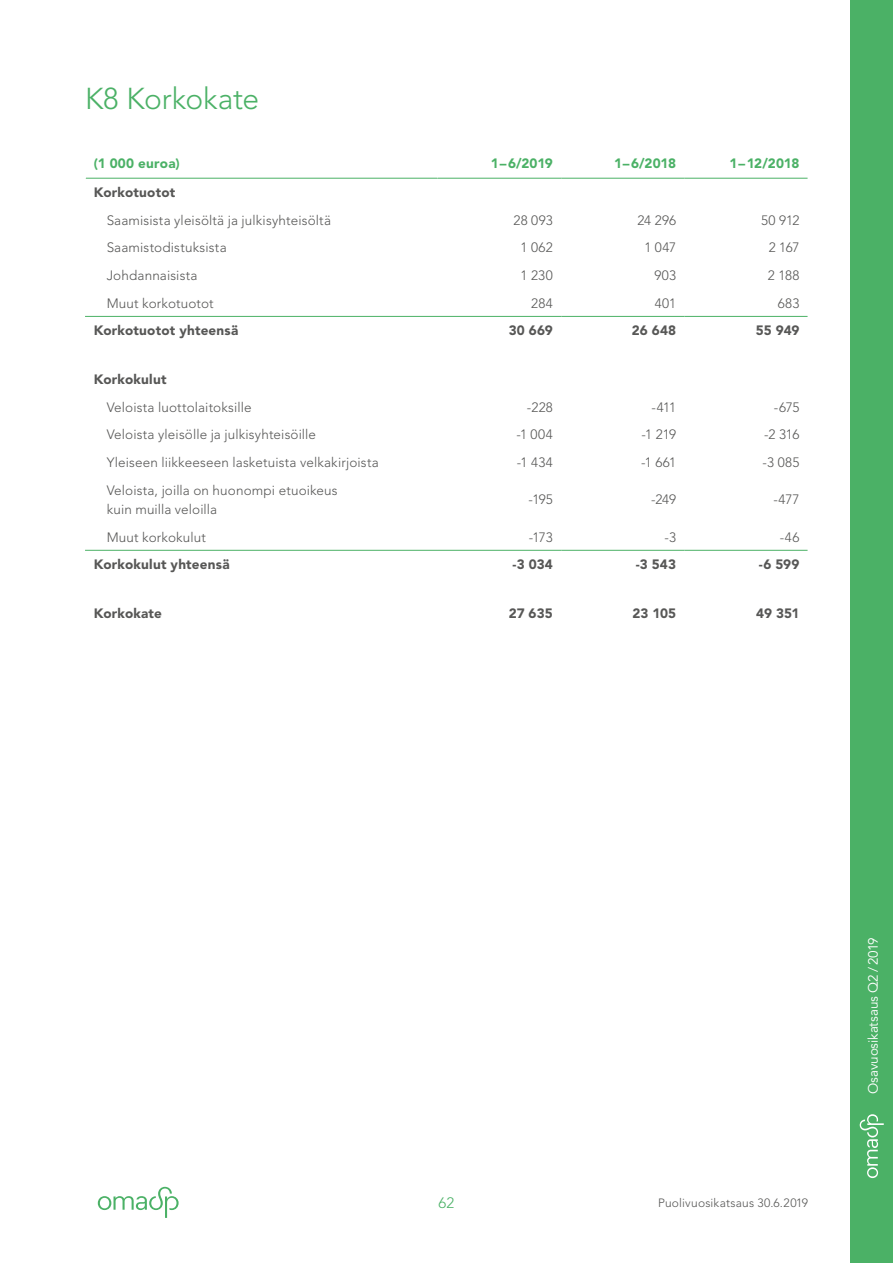
<style>
.page{position:relative;width:893px;height:1263px;background:#fff}
.page>*{position:absolute;margin:0;border:0;box-sizing:border-box;transform-origin:0 0}
.t1{font:300 30px "Avenir LT Std";letter-spacing:-.005em;color:#4bb166}
.t2{font:300 15px "Avenir LT Std";color:#4bb166}
.t3{font:300 13.5px/18.8px "Avenir LT Std";letter-spacing:.01em;color:#575756}
.t4{font:900 13.5px "Avenir LT Std";letter-spacing:.015em;color:#575756}
.t5{font:900 13.5px "Avenir LT Std";letter-spacing:.01em;color:#4bb166}
.t6{font:13.5px "Avenir LT Std";letter-spacing:-.01em;color:#fff}
.t7{font:300 12px "Avenir LT Std";letter-spacing:.015em;color:#575756}
</style>
<div class="page">
<svg style="left:98px;top:1187px;width:81px;height:31px"></svg>
<div style="left:850px;top:0;width:43px;height:1263px;background:#4bb166"></div>
<svg style="left:860px;top:1114px;width:24px;height:64px"></svg>
<svg style="left:86px;top:315px;width:721px;height:235px"></svg>
<hr style="left:86px;top:178px;width:352px;height:1px;background:#4bb166">
<hr style="left:85px;top:365px;width:353px;height:1px;background:#fff">
<hr style="left:85px;top:393px;width:353px;height:1px;background:#fff">
<hr style="left:85px;top:420px;width:353px;height:1px;background:#fff">
<hr style="left:85px;top:448px;width:353px;height:1px;background:#fff">
<hr style="left:85px;top:475px;width:353px;height:1px;background:#fff">
<hr style="left:85px;top:522px;width:353px;height:1px;background:#fff">
<hr style="left:438px;top:476px;width:1px;height:46px;background:#fff">
<hr style="left:561px;top:476px;width:1px;height:46px;background:#fff">
<hr style="left:684px;top:476px;width:1px;height:46px;background:#fff">
<svg style="left:438px;top:523px;width:1px;height:27px"></svg>
<svg style="left:561px;top:523px;width:1px;height:27px"></svg>
<svg style="left:684px;top:523px;width:1px;height:27px"></svg>
<svg style="left:438px;top:177px;width:1px;height:298px"></svg>
<svg style="left:561px;top:177px;width:1px;height:298px"></svg>
<svg style="left:684px;top:177px;width:1px;height:298px"></svg>
<hr style="left:438px;top:205px;width:123px;height:1px;background:#fff">
<hr style="left:561px;top:205px;width:124px;height:1px;background:#fff">
<hr style="left:438px;top:233px;width:123px;height:1px;background:#fff">
<hr style="left:561px;top:233px;width:124px;height:1px;background:#fff">
<hr style="left:438px;top:261px;width:123px;height:1px;background:#fff">
<hr style="left:561px;top:261px;width:124px;height:1px;background:#fff">
<hr style="left:438px;top:288px;width:123px;height:1px;background:#fff">
<hr style="left:561px;top:288px;width:124px;height:1px;background:#fff">
<hr style="left:438px;top:365px;width:123px;height:1px;background:#fff">
<hr style="left:561px;top:365px;width:124px;height:1px;background:#fff">
<hr style="left:685px;top:365px;width:123px;height:1px;background:#fff">
<hr style="left:438px;top:393px;width:123px;height:1px;background:#fff">
<hr style="left:561px;top:393px;width:124px;height:1px;background:#fff">
<hr style="left:685px;top:393px;width:123px;height:1px;background:#fff">
<hr style="left:438px;top:420px;width:123px;height:1px;background:#fff">
<hr style="left:561px;top:420px;width:124px;height:1px;background:#fff">
<hr style="left:685px;top:420px;width:123px;height:1px;background:#fff">
<hr style="left:438px;top:448px;width:123px;height:1px;background:#fff">
<hr style="left:561px;top:448px;width:124px;height:1px;background:#fff">
<hr style="left:685px;top:448px;width:123px;height:1px;background:#fff">
<hr style="left:438px;top:475px;width:123px;height:1px;background:#fff">
<hr style="left:561px;top:475px;width:124px;height:1px;background:#fff">
<hr style="left:685px;top:475px;width:123px;height:1px;background:#fff">
<hr style="left:438px;top:522px;width:123px;height:1px;background:#fff">
<hr style="left:561px;top:522px;width:124px;height:1px;background:#fff">
<hr style="left:685px;top:522px;width:123px;height:1px;background:#fff">
<hr style="left:438px;top:178px;width:123px;height:1px;background:#4bb166">
<hr style="left:561px;top:178px;width:124px;height:1px;background:#4bb166">
<hr style="left:685px;top:178px;width:122px;height:1px;background:#4bb166">
<hr style="left:85px;top:344px;width:353px;height:1px;background:#fff">
<hr style="left:438px;top:344px;width:123px;height:1px;background:#fff">
<hr style="left:561px;top:344px;width:124px;height:1px;background:#fff">
<hr style="left:685px;top:344px;width:123px;height:1px;background:#fff">
<hr style="left:85px;top:316px;width:353px;height:1px;background:#4bb166">
<hr style="left:438px;top:316px;width:123px;height:1px;background:#4bb166">
<hr style="left:561px;top:316px;width:124px;height:1px;background:#4bb166">
<hr style="left:685px;top:316px;width:122px;height:1px;background:#4bb166">
<hr style="left:85px;top:550px;width:353px;height:1px;background:#4bb166">
<hr style="left:438px;top:550px;width:123px;height:1px;background:#4bb166">
<hr style="left:561px;top:550px;width:124px;height:1px;background:#4bb166">
<hr style="left:685px;top:550px;width:122px;height:1px;background:#4bb166">
<h1 class="t1" style="left:85px;top:81px;width:176px">K8 Korkokate</h1>
<p class="t5" style="left:94px;top:155px;width:87px">(1 000 euroa)</p>
<p class="t5" style="left:491px;top:155px;width:63px">1–6/2019</p>
<p class="t5" style="left:614px;top:155px;width:64px">1–6/2018</p>
<p class="t5" style="left:729px;top:155px;width:71px">1–12/2018</p>
<p class="t4" style="left:94px;top:184px;width:83px">Korkotuotot</p>
<p class="t3" style="left:107px;top:211px;width:226px">Saamisista yleisöltä ja julkisyhteisöltä</p>
<p class="t3" style="left:514px;top:211px;width:41px">28 093</p>
<p class="t3" style="left:637px;top:211px;width:40px">24 296</p>
<p class="t3" style="left:761px;top:211px;width:40px">50 912</p>
<p class="t3" style="left:107px;top:238px;width:122px">Saamistodistuksista</p>
<p class="t3" style="left:521px;top:238px;width:34px">1 062</p>
<p class="t3" style="left:644px;top:238px;width:33px">1 047</p>
<p class="t3" style="left:769px;top:238px;width:32px">2 167</p>
<p class="t3" style="left:107px;top:266px;width:92px">Johdannaisista</p>
<p class="t3" style="left:521px;top:266px;width:34px">1 230</p>
<p class="t3" style="left:654px;top:266px;width:23px">903</p>
<p class="t3" style="left:768px;top:266px;width:33px">2 188</p>
<p class="t3" style="left:107px;top:294px;width:108px">Muut korkotuotot</p>
<p class="t3" style="left:531px;top:294px;width:23px">284</p>
<p class="t3" style="left:655px;top:294px;width:23px">401</p>
<p class="t3" style="left:778px;top:294px;width:23px">683</p>
<p class="t4" style="left:94px;top:322px;width:146px">Korkotuotot yhteensä</p>
<p class="t4" style="left:509px;top:322px;width:46px">30 669</p>
<p class="t4" style="left:632px;top:322px;width:46px">26 648</p>
<p class="t4" style="left:756px;top:322px;width:45px">55 949</p>
<p class="t4" style="left:94px;top:371px;width:74px">Korkokulut</p>
<p class="t3" style="left:107px;top:398px;width:146px">Veloista luottolaitoksille</p>
<p class="t3" style="left:527px;top:398px;width:27px">-228</p>
<p class="t3" style="left:652px;top:398px;width:26px">-411</p>
<p class="t3" style="left:774px;top:398px;width:27px">-675</p>
<p class="t3" style="left:107px;top:425px;width:211px">Veloista yleisölle ja julkisyhteisöille</p>
<p class="t3" style="left:516px;top:425px;width:38px">-1 004</p>
<p class="t3" style="left:641px;top:425px;width:36px">-1 219</p>
<p class="t3" style="left:764px;top:425px;width:37px">-2 316</p>
<p class="t3" style="left:107px;top:453px;width:274px">Yleiseen liikkeeseen lasketuista velkakirjoista</p>
<p class="t3" style="left:517px;top:453px;width:37px">-1 434</p>
<p class="t3" style="left:641px;top:453px;width:36px">-1 661</p>
<p class="t3" style="left:763px;top:453px;width:38px">-3 085</p>
<p class="t3" style="left:107px;top:481px;width:232px">Veloista, joilla on huonompi etuoikeus kuin muilla veloilla</p>
<p class="t3" style="left:529px;top:490px;width:26px">-195</p>
<p class="t3" style="left:651px;top:490px;width:27px">-249</p>
<p class="t3" style="left:773px;top:490px;width:27px">-477</p>
<p class="t3" style="left:107px;top:528px;width:101px">Muut korkokulut</p>
<p class="t3" style="left:529px;top:528px;width:25px">-173</p>
<p class="t3" style="left:664px;top:528px;width:13px">-3</p>
<p class="t3" style="left:780px;top:528px;width:21px">-46</p>
<p class="t4" style="left:94px;top:556px;width:137px">Korkokulut yhteensä</p>
<p class="t4" style="left:513px;top:556px;width:42px">-3 034</p>
<p class="t4" style="left:636px;top:556px;width:42px">-3 543</p>
<p class="t4" style="left:759px;top:556px;width:42px">-6 599</p>
<p class="t4" style="left:94px;top:605px;width:70px">Korkokate</p>
<p class="t4" style="left:509px;top:605px;width:46px">27 635</p>
<p class="t4" style="left:632px;top:605px;width:45px">23 105</p>
<p class="t4" style="left:756px;top:605px;width:45px">49 351</p>
<p class="t2" style="left:439px;top:1194px;width:17px">62</p>
<p class="t7" style="left:658px;top:1196px;width:151px">Puolivuosikatsaus 30.6.2019</p>
<p class="t6" style="left:865px;top:1094px;width:158px;rotate:-90deg">Osavuosikatsaus Q2 /2019</p>
</div>
